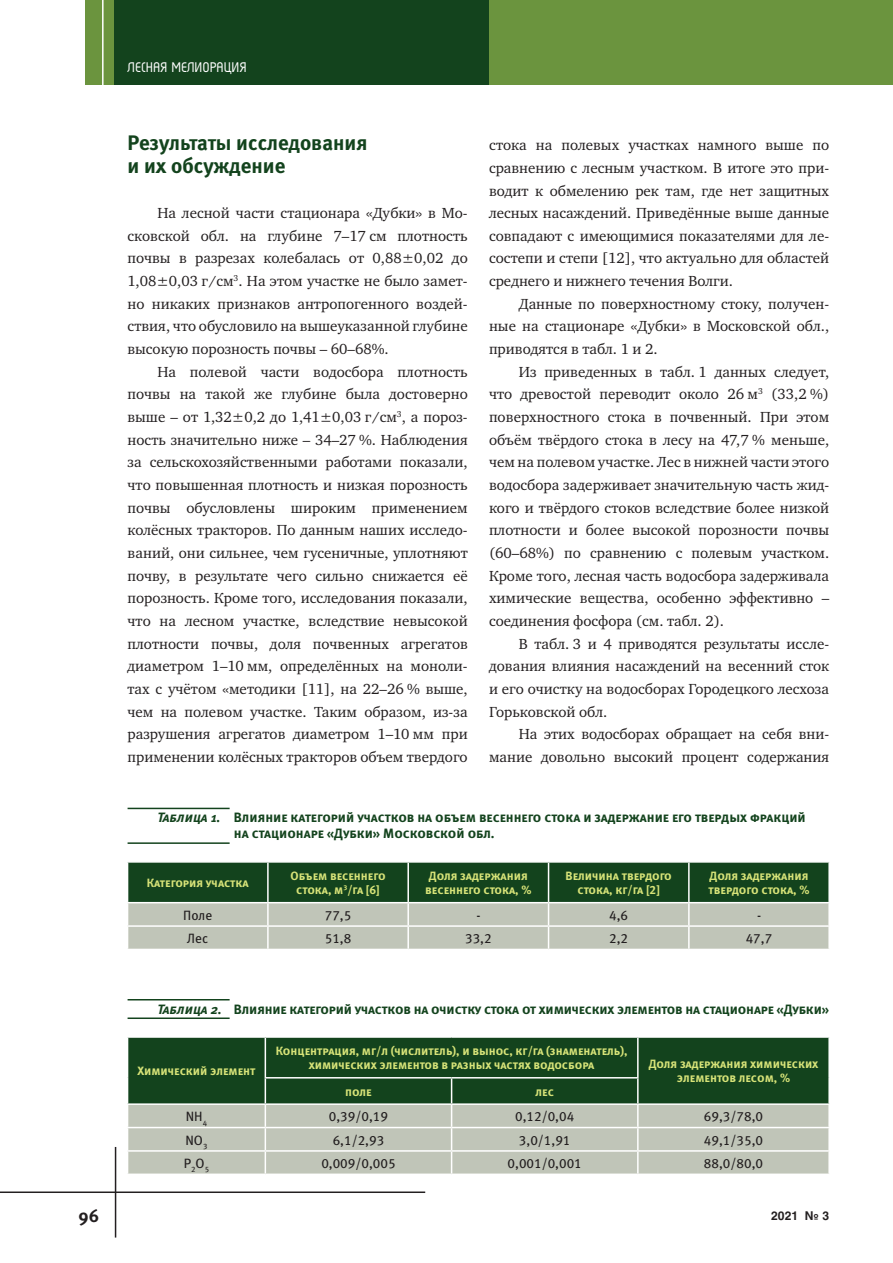
<style>
.page{position:relative;width:893px;height:1263px;background:#fff}
.page>*{position:absolute;margin:0;border:0;box-sizing:border-box;transform-origin:0 0}
.Zag_2{font:21px/22.6px "Meta Bold LFC";color:#13431d}
.t1{font:18px "Meta Bold C";color:#231f20}
.t2{font:700 16.5px "Magic C";color:#fff}
.Text{font:15px/22.6px "Charter C";color:#231f20;text-align:justify}
.Tabl_Zag{font:13.5px/16.2px "Meta Bold Caps C";letter-spacing:-.01em;color:#13431d}
.Tabl_02{font:13.5px "Meta Book LFC";color:#231f20}
.Tabl_01{font:12px/14.4px "Meta Bold Caps LFC";color:#d7e378;text-align:center}
.t3{font:700 12px "Helios C";color:#231f20}
.s1{font-style:italic}
</style>
<div class="page">
<div style="left:85px;top:0;width:808px;height:85px;background:#6b943e"></div>
<div style="left:115px;top:0;width:374px;height:85px;background:#13431d"></div>
<hr style="left:102px;top:0;width:2px;height:85px;background:#fff">
<hr style="left:0;top:1191px;width:425px;height:2px;background:#231f20">
<hr style="left:115px;top:1147px;width:1px;height:90px;background:#231f20">
<hr style="left:128px;top:808px;width:102px;height:1px;background:#13431d">
<hr style="left:128px;top:842px;width:102px;height:2px;background:#13431d">
<hr style="left:128px;top:999px;width:102px;height:1px;background:#13431d">
<hr style="left:128px;top:1017px;width:102px;height:2px;background:#13431d">
<svg style="left:128px;top:863px;width:701px;height:86px;background:#7a917a"></svg>
<hr style="left:828px;top:927px;width:2px;height:22px;background:#fff">
<hr style="left:828px;top:863px;width:2px;height:39px;background:#fff">
<hr style="left:127px;top:902px;width:141px;height:1px;background:#fff">
<hr style="left:268px;top:902px;width:140px;height:1px;background:#fff">
<hr style="left:408px;top:902px;width:141px;height:1px;background:#fff">
<hr style="left:549px;top:902px;width:140px;height:1px;background:#fff">
<hr style="left:689px;top:902px;width:141px;height:1px;background:#fff">
<div style="left:128px;top:1038px;width:700px;height:65px;background:#13431d"></div>
<div style="left:128px;top:1105px;width:700px;height:68px;background:#c0c5b8"></div>
<hr style="left:637px;top:1105px;width:2px;height:22px;background:#fff">
<hr style="left:127px;top:1127px;width:138px;height:1px;background:#fff">
<hr style="left:265px;top:1127px;width:187px;height:1px;background:#fff">
<hr style="left:452px;top:1127px;width:186px;height:1px;background:#fff">
<hr style="left:638px;top:1127px;width:192px;height:1px;background:#fff">
<hr style="left:637px;top:1128px;width:2px;height:22px;background:#fff">
<hr style="left:127px;top:1150px;width:138px;height:2px;background:#fff">
<hr style="left:265px;top:1150px;width:187px;height:2px;background:#fff">
<hr style="left:452px;top:1150px;width:186px;height:2px;background:#fff">
<svg style="left:451px;top:1078px;width:1px;height:95px"></svg>
<hr style="left:638px;top:1150px;width:192px;height:2px;background:#fff">
<hr style="left:637px;top:1152px;width:2px;height:21px;background:#fff">
<hr style="left:265px;top:1103px;width:187px;height:2px;background:#fff">
<hr style="left:265px;top:1077px;width:187px;height:1px;background:#fff">
<hr style="left:452px;top:1077px;width:187px;height:1px;background:#fff">
<hr style="left:637px;top:1038px;width:2px;height:39px;background:#fff">
<hr style="left:637px;top:1078px;width:2px;height:25px;background:#fff">
<hr style="left:265px;top:1038px;width:1px;height:39px;background:#fff">
<svg style="left:265px;top:1078px;width:1px;height:95px"></svg>
<p class="t2" style="left:128px;top:60px;width:121px">ЛЕСНАЯ МЕЛИОРАЦИЯ</p>
<p class="Zag_2" style="left:128px;top:131px;width:241px">Результаты исследования и их обсуждение</p>
<p class="Text" style="left:128px;top:202px;width:342px;text-indent:30px">На лесной части стационара «Дубки» в Мо&shy;сковской обл. на глубине 7–17 см плотность почвы в разрезах колебалась от 0,88±0,02 до 1,08±0,03 г/см<sup>3</sup>. На этом участке не было замет&shy;но никаких признаков антропогенного воздей&shy;ствия, что обусловило на вышеуказанной глубине высокую порозность почвы – 60–68%.</p>
<p class="Text" style="left:128px;top:360px;width:342px;text-indent:30px">На полевой части водосбора плотность почвы на такой же глубине была достоверно выше – от 1,32±0,2 до 1,41±0,03 г/см<sup>3</sup>, а пороз&shy;ность значительно ниже – 34–27 %. Наблюдения за сельскохозяйственными работами показали, что повышенная плотность и низкая порозность почвы обусловлены широким применением колёсных тракторов. По данным наших исследо&shy;ваний, они сильнее, чем гусеничные, уплотняют почву, в результате чего сильно снижается её порозность. Кроме того, исследования показали, что на лесном участке, вследствие невысокой плотности почвы, доля почвенных агрегатов диаметром 1–10 мм, определённых на моноли&shy;тах с учётом «методики [11], на 22–26 % выше, чем на полевом участке. Таким образом, из-за разрушения агрегатов диаметром 1–10 мм при применении колёсных тракторов объем твердого</p>
<p class="Text" style="left:489px;top:134px;width:342px">стока на полевых участках намного выше по сравнению с лесным участком. В итоге это при&shy;водит к обмелению рек там, где нет защитных лесных насаждений. Приведённые выше данные совпадают с имеющимися показателями для ле&shy;состепи и степи [12], что актуально для областей среднего и нижнего течения Волги.</p>
<p class="Text" style="left:489px;top:293px;width:342px;text-indent:30px">Данные по поверхностному стоку, получен&shy;ные на стационаре «Дубки» в Московской обл., приводятся в табл. 1 и 2.</p>
<p class="Text" style="left:489px;top:360px;width:342px;text-indent:30px">Из приведенных в табл. 1 данных следует, что древостой переводит около 26 м<sup>3</sup> (33,2 %) поверхностного стока в почвенный. При этом объём твёрдого стока в лесу на 47,7 % меньше, чем на полевом участке. Лес в нижней части этого водосбора задерживает значительную часть жид&shy;кого и твёрдого стоков вследствие более низкой плотности и более высокой порозности почвы (60–68%) по сравнению с полевым участком.<br>Кроме того, лесная часть водосбора задерживала химические вещества, особенно эффективно – соединения фосфора (см. табл. 2).</p>
<p class="Text" style="left:489px;top:632px;width:342px;text-indent:30px">В табл. 3 и 4 приводятся результаты иссле&shy;дования влияния насаждений на весенний сток и его очистку на водосборах Городецкого лесхоза Горьковской обл.</p>
<p class="Text" style="left:489px;top:723px;width:342px;text-align:right">На этих водосборах обращает на себя вни&shy;мание довольно высокий процент содержания</p>
<p class="Tabl_Zag" style="left:234px;top:809px;width:573px;text-indent:-77px"><span class="s1">Таблица 1.</span> Влияние категорий участков на объем весеннего стока и задержание его твердых фракций на стационаре «Дубки» Московской обл.</p>
<p class="Tabl_01" style="left:147px;top:875px;width:103px">Категория участка</p>
<p class="Tabl_01" style="left:291px;top:868px;width:97px">Объем весеннего стока, м<sup>3</sup>/га [6]</p>
<p class="Tabl_01" style="left:425px;top:868px;width:108px">Доля задержания весеннего стока, %</p>
<p class="Tabl_01" style="left:565px;top:868px;width:108px">Величина твердого стока, кг/га [2]</p>
<p class="Tabl_01" style="left:709px;top:868px;width:102px;text-align:left">Доля задержания твердого стока, %</p>
<p class="Tabl_02" style="left:183px;top:907px;width:31px">Поле</p>
<p class="Tabl_02" style="left:325px;top:907px;width:28px">77,5</p>
<p class="Tabl_02" style="left:476px;top:907px;width:6px">-</p>
<p class="Tabl_02" style="left:609px;top:907px;width:20px">4,6</p>
<p class="Tabl_02" style="left:757px;top:907px;width:6px">-</p>
<p class="Tabl_02" style="left:187px;top:931px;width:22px">Лес</p>
<p class="Tabl_02" style="left:325px;top:931px;width:28px">51,8</p>
<p class="Tabl_02" style="left:465px;top:931px;width:28px">33,2</p>
<p class="Tabl_02" style="left:609px;top:931px;width:20px">2,2</p>
<p class="Tabl_02" style="left:746px;top:931px;width:28px">47,7</p>
<p class="Tabl_Zag" style="left:157px;top:1000px;width:673px"><span class="s1">Таблица 2.</span> Влияние категорий участков на очистку стока от химических элементов на стационаре «Дубки»</p>
<p class="Tabl_01" style="left:137px;top:1064px;width:120px">Химический элемент</p>
<p class="Tabl_01" style="left:276px;top:1043px;width:353px">Концентрация, мг/л (числитель), и вынос, кг/га (знаменатель), химических элементов в разных частях водосбора</p>
<p class="Tabl_01" style="left:345px;top:1084px;width:28px">поле</p>
<p class="Tabl_01" style="left:535px;top:1084px;width:20px">лес</p>
<p class="Tabl_01" style="left:649px;top:1056px;width:171px">Доля задержания химических элементов лесом, %</p>
<p class="Tabl_02" style="left:186px;top:1109px;width:23px">NH<sub>4</sub></p>
<p class="Tabl_02" style="left:329px;top:1109px;width:61px">0,39/0,19</p>
<p class="Tabl_02" style="left:515px;top:1109px;width:61px">0,12/0,04</p>
<p class="Tabl_02" style="left:704px;top:1109px;width:61px">69,3/78,0</p>
<p class="Tabl_02" style="left:185px;top:1132px;width:23px">NO<sub>3</sub></p>
<p class="Tabl_02" style="left:333px;top:1132px;width:53px">6,1/2,93</p>
<p class="Tabl_02" style="left:519px;top:1132px;width:53px">3,0/1,91</p>
<p class="Tabl_02" style="left:704px;top:1132px;width:61px">49,1/35,0</p>
<p class="Tabl_02" style="left:184px;top:1156px;width:27px">P<sub>2</sub>O<sub>5</sub></p>
<p class="Tabl_02" style="left:321px;top:1156px;width:76px">0,009/0,005</p>
<p class="Tabl_02" style="left:508px;top:1156px;width:76px">0,001/0,001</p>
<p class="Tabl_02" style="left:704px;top:1156px;width:61px">88,0/80,0</p>
<p class="t1" style="left:79px;top:1205px;width:22px">96</p>
<p class="t3" style="left:771px;top:1208px;width:59px">2021 № 3</p>
</div>
